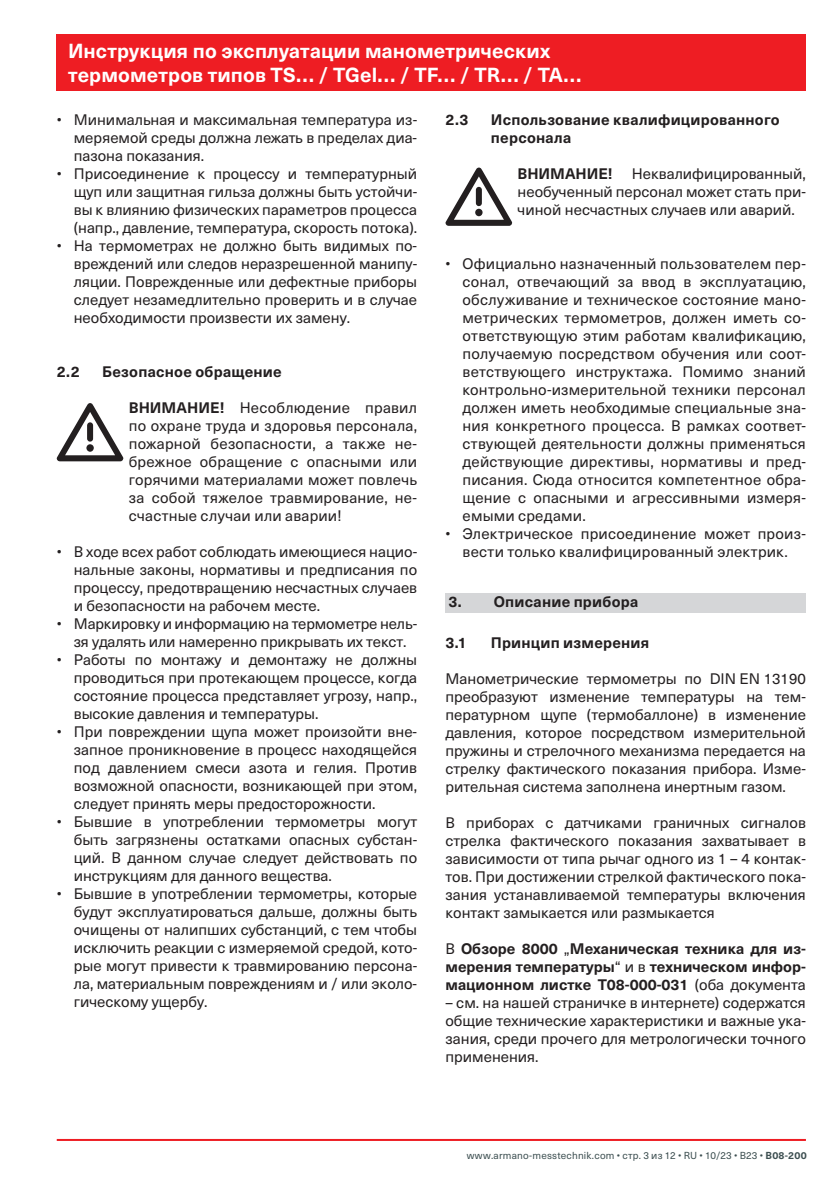
<style>
.page{position:relative;width:840px;height:1191px;background:#fff}
.page>*{position:absolute;margin:0;border:0;box-sizing:border-box;transform-origin:0 0}
.t1{font:700 20px/24px "Neue Haas Unica W1 G";letter-spacing:.005em;color:#fff}
.t2{font:15px/18px "Neue Haas Unica W1 G";color:#231f20;text-align:justify}
.t3{font:700 15px/18px "Neue Haas Unica W1 G";letter-spacing:.01em;color:#231f20}
.t4{font:10px "Neue Haas Unica W1 G";letter-spacing:.02em;color:#3d4f51}
.s1{font-weight:400}
.s2{font-weight:700}
</style>
<div class="page">
<hr style="left:57px;top:1139px;width:748px;height:2px;background:#ee1d23">
<div style="left:57px;top:34px;width:748px;height:57px;background:#ee1d23"></div>
<svg style="left:57px;top:403px;width:66px;height:58px"></svg>
<div style="left:86px;top:444px;width:8px;height:8px;background:#231f20;border-radius:50%"></div>
<svg style="left:445px;top:167px;width:67px;height:59px"></svg>
<div style="left:475px;top:209px;width:7px;height:7px;background:#231f20;border-radius:50%"></div>
<div style="left:445px;top:593px;width:360px;height:19px;background:#d5d6d8"></div>
<h1 class="t1" style="left:68px;top:38px;width:514px">Инструкция по эксплуатации манометрических термометров типов TS… / TGel… / TF… / TR… / TA…</h1>
<p class="t2" style="left:74px;top:110px;width:345px;text-indent:-17px">• Минимальная и максимальная температура из&shy;меряемой среды должна лежать в пределах диа&shy;пазона показания.</p>
<p class="t2" style="left:74px;top:164px;width:345px;text-indent:-17px">• Присоединение к процессу и температурный щуп или защитная гильза должны быть устойчи&shy;вы к влиянию физических параметров процесса (напр., давление, температура, скорость потока).</p>
<p class="t2" style="left:74px;top:236px;width:345px;text-indent:-17px">• На термометрах не должно быть видимых по&shy;вреждений или следов неразрешенной манипу&shy;ляции. Поврежденные или дефектные приборы следует незамедлительно проверить и в случае необходимости произвести их замену.</p>
<p class="t3" style="left:445px;top:110px;width:24px">2.3</p>
<p class="t3" style="left:490px;top:110px;width:290px">Использование квалифицированного персонала</p>
<p class="t3" style="left:517px;top:164px;width:97px">ВНИМАНИЕ!</p>
<p class="t2" style="left:517px;top:164px;width:289px;text-indent:114px">Неквалифицированный, необученный персонал может стать при&shy;чиной несчастных случаев или аварий.</p>
<p class="t2" style="left:462px;top:254px;width:345px;text-indent:-17px">• Официально назначенный пользователем пер&shy;сонал, отвечающий за ввод в эксплуатацию, обслуживание и техническое состояние мано&shy;метрических термометров, должен иметь со&shy;ответствующую этим работам квалификацию, получаемую посредством обучения или соот&shy;ветствующего инструктажа. Помимо знаний контрольно-измерительной техники персонал должен иметь необходимые специальные зна&shy;ния конкретного процесса. В рамках соответ&shy;ствующей деятельности должны применяться действующие директивы, нормативы и пред&shy;писания. Сюда относится компетентное обра&shy;щение с опасными и агрессивными измеря&shy;емыми средами.</p>
<p class="t2" style="left:445px;top:524px;width:361px;text-align:center">• Электрическое присоединение может произ&shy;вести только квалифицированный электрик.</p>
<p class="t3" style="left:448px;top:592px;width:191px">3. Описание прибора</p>
<p class="t3" style="left:445px;top:633px;width:23px">3.1</p>
<p class="t3" style="left:490px;top:633px;width:160px">Принцип измерения</p>
<p class="t2" style="left:445px;top:669px;width:362px">Манометрические термометры по DIN EN 13190 преобразуют изменение температуры на тем&shy;пературном щупе (термобаллоне) в изменение давления, которое посредством измерительной пружины и стрелочного механизма передается на стрелку фактического показания прибора. Изме&shy;рительная система заполнена инертным газом.</p>
<p class="t2" style="left:445px;top:813px;width:362px">В приборах с датчиками граничных сигналов стрелка фактического показания захватывает в зависимости от типа рычаг одного из 1 – 4 контак&shy;тов. При достижении стрелкой фактического пока&shy;зания устанавливаемой температуры включения контакт замыкается или размыкается</p>
<p class="t3" style="left:445px;top:939px;width:362px;text-align:justify"><span class="s1">В</span> Обзоре 8000 <span class="s1">„</span>Механическая техника для из&shy;мерения температуры<span class="s1">“ и в</span> техническом инфор&shy;мационном листке T08-000-031 <span class="s1">(оба документа</span></p>
<p class="t2" style="left:445px;top:993px;width:362px">– см. на нашей страничке в интернете) содержатся общие технические характеристики и важные ука&shy;зания, среди прочего для метрологически точного применения.</p>
<p class="t3" style="left:57px;top:362px;width:24px">2.2</p>
<p class="t3" style="left:102px;top:362px;width:181px">Безопасное обращение</p>
<p class="t2" style="left:129px;top:398px;width:290px"><span class="s2">ВНИМАНИЕ!</span> Несоблюдение правил по охране труда и здоровья персонала, пожарной безопасности, а также не&shy;брежное обращение с опасными или горячими материалами может повлечь за собой тяжелое травмирование, не&shy;счастные случаи или аварии!</p>
<p class="t2" style="left:74px;top:542px;width:345px;text-indent:-17px">• В ходе всех работ соблюдать имеющиеся нацио&shy;нальные законы, нормативы и предписания по процессу, предотвращению несчастных случаев и безопасности на рабочем месте.</p>
<p class="t2" style="left:57px;top:614px;width:362px;text-align:center">• Маркировку и информацию на термометре нель&shy;зя удалять или намеренно прикрывать их текст.</p>
<p class="t2" style="left:74px;top:650px;width:345px;text-indent:-17px">• Работы по монтажу и демонтажу не должны проводиться при протекающем процессе, когда состояние процесса представляет угрозу, напр., высокие давления и температуры.</p>
<p class="t2" style="left:74px;top:722px;width:345px;text-indent:-17px">• При повреждении щупа может произойти вне&shy;запное проникновение в процесс находящейся под давлением смеси азота и гелия. Против возможной опасности, возникающей при этом, следует принять меры предосторожности.</p>
<p class="t2" style="left:74px;top:812px;width:345px;text-indent:-17px">• Бывшие в употреблении термометры могут быть загрязнены остатками опасных субстан&shy;ций. В данном случае следует действовать по инструкциям для данного вещества.</p>
<p class="t2" style="left:74px;top:884px;width:345px;text-indent:-17px">• Бывшие в употреблении термометры, которые будут эксплуатироваться дальше, должны быть очищены от налипших субстанций, с тем чтобы исключить реакции с измеряемой средой, кото&shy;рые могут привести к травмированию персона&shy;ла, материальным повреждениям и / или эколо&shy;гическому ущербу.</p>
<p class="t4" style="left:466px;top:1148px;width:341px">www.armano-messtechnik.com • стр. 3 из 12 • RU • 10/23 • B23 • <span class="s2">B08-200</span></p>
</div>
